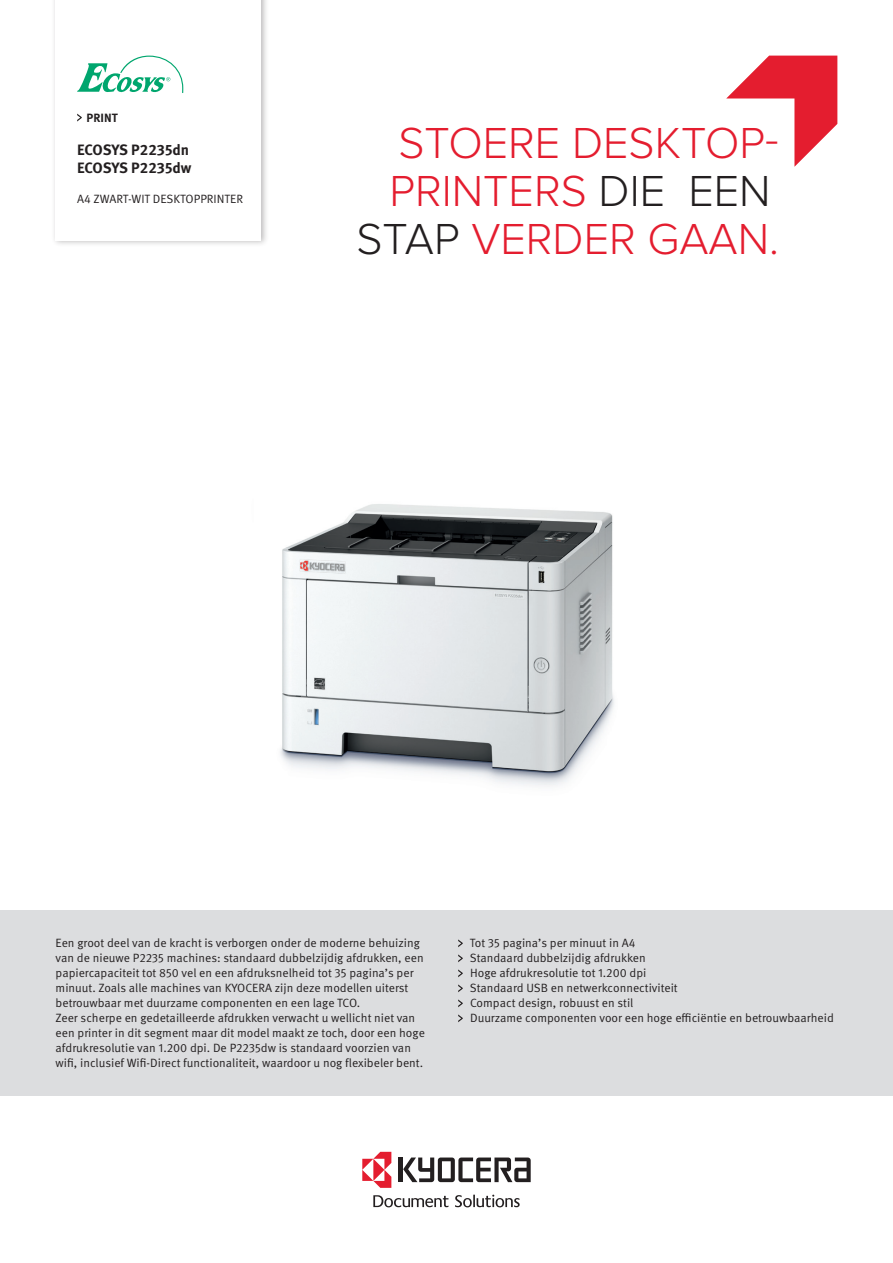
<style>
.page{position:relative;width:893px;height:1263px;background:#fff}
.page>*{position:absolute;margin:0;border:0;box-sizing:border-box;transform-origin:0 0}
.Headline{font:300 45px "Proxima Nova";color:#e41d2f}
.t1{font:700 15px "Meta Pro";color:#231f20}
.Bodycopy{font:12px/15px "Meta Pro Norm";color:#231f20}
.t2{font:700 12px "Meta Pro";color:#231f20}
.s1{color:#231f20}
</style>
<div class="page">
<img style="left:280px;top:504px;width:334px;height:282px">
<div style="left:51px;top:0;width:217px;height:247px;background:#231f20;opacity:.3"></div>
<div style="left:56px;top:0;width:205px;height:240px;background:#fff"></div>
<hr style="left:399px;top:1157px;width:4px;height:25px;background:#231f20">
<svg style="left:403px;top:1157px;width:128px;height:25px"></svg>
<svg style="left:362px;top:1152px;width:29px;height:36px"></svg>
<svg style="left:455px;top:1195px;width:65px;height:12px"></svg>
<svg style="left:373px;top:1195px;width:75px;height:12px"></svg>
<svg style="left:77px;top:56px;width:106px;height:37px"></svg>
<div style="left:0;top:910px;width:893px;height:186px;background:#dcdddf"></div>
<svg style="left:726px;top:56px;width:111px;height:111px"></svg>
<svg style="left:458px;top:939px;width:5px;height:8px"></svg>
<svg style="left:458px;top:954px;width:5px;height:8px"></svg>
<svg style="left:458px;top:969px;width:5px;height:8px"></svg>
<svg style="left:458px;top:984px;width:5px;height:8px"></svg>
<svg style="left:458px;top:999px;width:5px;height:8px"></svg>
<svg style="left:458px;top:1014px;width:5px;height:8px"></svg>
<svg style="left:77px;top:114px;width:5px;height:8px"></svg>
<p class="t2" style="left:87px;top:108px;width:33px">PRINT</p>
<p class="t1" style="left:77px;top:138px;width:114px">ECOSYS P2235dn</p>
<p class="t1" style="left:77px;top:156px;width:116px">ECOSYS P2235dw</p>
<p class="Bodycopy" style="left:77px;top:190px;width:167px">A4 ZWART-WIT DESKTOPPRINTER</p>
<p class="Headline" style="left:398px;top:117px;width:382px">STOERE DESKTOP-</p>
<p class="Headline" style="left:389px;top:165px;width:383px">PRINTERS <span class="s1">DIE EEN</span></p>
<p class="Headline" style="left:357px;top:214px;width:424px"><span class="s1">STAP</span> VERDER GAAN.</p>
<p class="Bodycopy" style="left:56px;top:935px;width:370px">Een groot deel van de kracht is verborgen onder de moderne behuizing van de nieuwe P2235 machines: standaard dubbelzijdig afdrukken, een papiercapaciteit tot 850 vel en een afdruksnelheid tot 35 pagina’s per minuut. Zoals alle machines van KYOCERA zijn deze modellen uiterst betrouwbaar met duurzame componenten en een lage TCO.</p>
<p class="Bodycopy" style="left:56px;top:1010px;width:371px">Zeer scherpe en gedetailleerde afdrukken verwacht u wellicht niet van een printer in dit segment maar dit model maakt ze toch, door een hoge afdrukresolutie van 1.200 dpi. De P2235dw is standaard voorzien van wifi, inclusief Wifi-Direct functionaliteit, waardoor u nog flexibeler bent.</p>
<p class="Bodycopy" style="left:470px;top:935px;width:167px">Tot 35 pagina’s per minuut in A4</p>
<p class="Bodycopy" style="left:470px;top:950px;width:178px">Standaard dubbelzijdig afdrukken</p>
<p class="Bodycopy" style="left:470px;top:965px;width:178px">Hoge afdrukresolutie tot 1.200 dpi</p>
<p class="Bodycopy" style="left:470px;top:980px;width:209px">Standaard USB en netwerkconnectiviteit</p>
<p class="Bodycopy" style="left:470px;top:995px;width:165px">Compact design, robuust en stil</p>
<p class="Bodycopy" style="left:470px;top:1010px;width:365px">Duurzame componenten voor een hoge efficiëntie en betrouwbaarheid</p>
</div>
